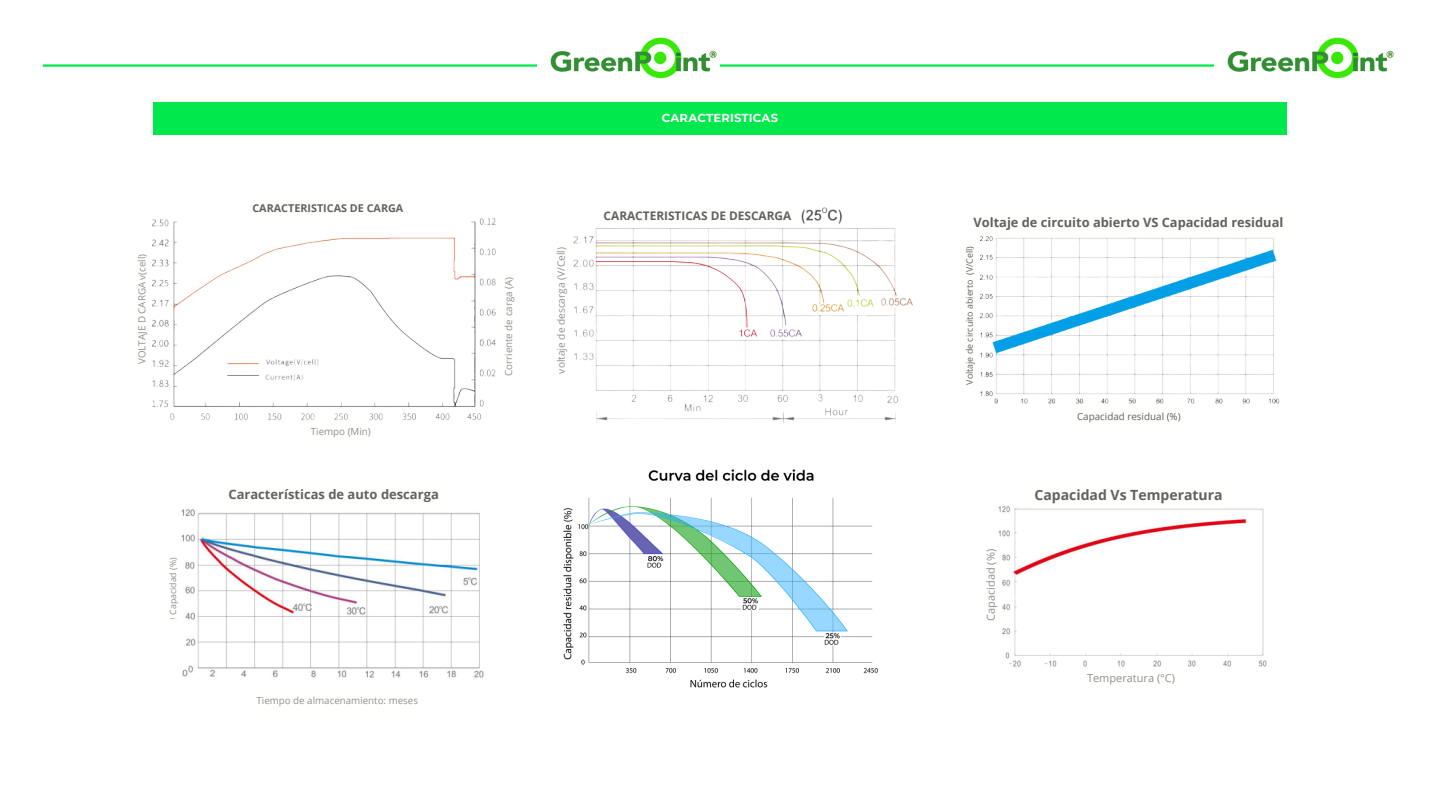
<style>
.page{position:relative;width:1440px;height:810px;background:#fff}
.page>*{position:absolute;margin:0;border:0;box-sizing:border-box;transform-origin:0 0}
.t1{font:700 14px "Open Sans";color:#626262}
.t2{font:700 13px "Open Sans";color:#626262}
.t3{font:700 12.8px "Open Sans";color:#626262}
.t4{font:700 11.8px "Open Sans";color:#626262}
.t5{font:700 11.6px "Montserrat";letter-spacing:.015em;color:#fff}
.t6{font:11px "Open Sans";color:#929192}
.t7{font:700 10.8px "Open Sans";color:#626262}
.t8{font:10.1px "Open Sans";color:#929192}
.t9{font:9.8px "Open Sans";color:#929192}
.t10{font:9.8px "Open Sans";color:#626262}
.t11{font:8.8px "Open Sans";color:#626262}
.t12{font:8.8px "Open Sans";color:#929192}
</style>
<div class="page">
<hr style="left:43px;top:64px;width:494px;height:3px;background:#00e84c">
<img style="left:550px;top:37px;width:167px;height:42px">
<hr style="left:720px;top:64px;width:494px;height:3px;background:#00e84c">
<img style="left:1227px;top:37px;width:167px;height:42px">
<div style="left:153px;top:102px;width:1134px;height:33px;background:#00e84c"></div>
<img style="left:152px;top:218px;width:344px;height:203px">
<img style="left:573px;top:207px;width:340px;height:216px">
<img style="left:980px;top:236px;width:300px;height:168px">
<img style="left:170px;top:509px;width:314px;height:169px">
<img style="left:998px;top:506px;width:269px;height:161px">
<div style="left:599px;top:205px;width:197px;height:21px;background:#fffffe;border-radius:5px"></div>
<svg style="left:170px;top:554px;width:11px;height:64px"></svg>
<svg style="left:1029px;top:506px;width:199px;height:2px"></svg>
<div style="left:982px;top:545px;width:19px;height:80px;background:#fffffe;border-radius:5px"></div>
<img style="left:563px;top:469px;width:315px;height:219px">
<p class="t9" style="left:135px;top:364px;width:112px;rotate:-90deg">VOLTAJE D CARGA v(cell)</p>
<p class="t12" style="left:167px;top:615px;width:59px;rotate:-90deg">Capacidad (%)</p>
<p class="t7" style="left:252px;top:201px;width:152px">CARACTERISTICAS DE CARGA</p>
<h2 class="t9" style="left:311px;top:424px;width:62px">Tiempo (Min)</h2>
<p class="t2" style="left:229px;top:485px;width:212px">Características de auto descarga</p>
<h1 class="t9" style="left:256px;top:693px;width:163px">Tiempo de almacenamiento: meses</h1>
<p class="t9" style="left:502px;top:376px;width:100px;rotate:-90deg">Corriente de carga (A)</p>
<h4 class="t8" style="left:554px;top:374px;width:128px;rotate:-90deg">voltaje de descarga (V/Cell)</h4>
<p class="t5" style="left:662px;top:111px;width:118px">CARACTERISTICAS</p>
<p class="t4" style="left:604px;top:207px;width:189px">CARACTERISTICAS DE DESCARGA</p>
<h2 class="t3" style="left:973px;top:214px;width:311px">Voltaje de circuito abierto VS Capacidad residual</h2>
<h4 class="t11" style="left:963px;top:385px;width:140px;rotate:-90deg">Voltaje de circuito abierto (V/Cell)</h4>
<h4 class="t10" style="left:1077px;top:410px;width:105px">Capacidad residual (%)</h4>
<p class="t6" style="left:983px;top:621px;width:73px;rotate:-90deg">Capacidad (%)</p>
<h4 class="t1" style="left:1034px;top:485px;width:190px">Capacidad Vs Temperatura</h4>
<h2 class="t6" style="left:1087px;top:670px;width:90px">Temperatura (°C)</h2>
</div>
